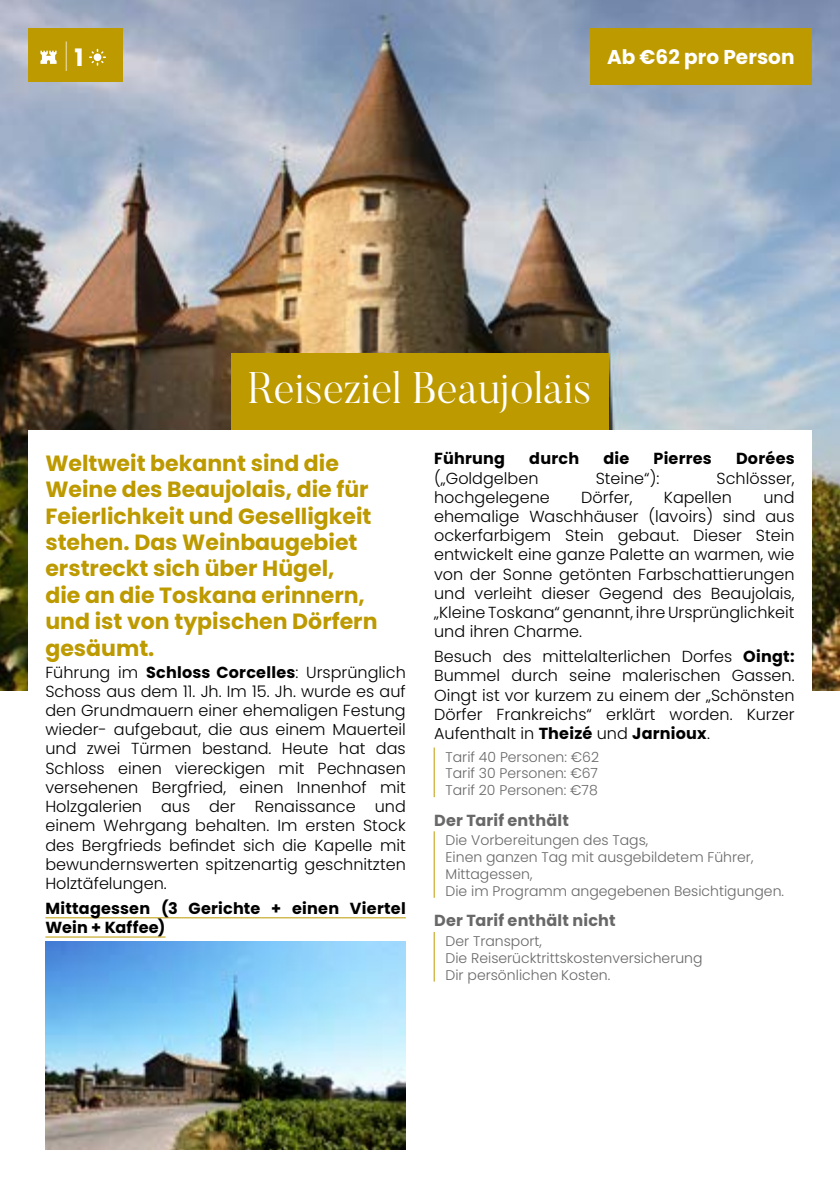
<style>
.page{position:relative;width:840px;height:1191px;background:#fff}
.page>*{position:absolute;margin:0;border:0;box-sizing:border-box;transform-origin:0 0}
.t1{font:300 44px "Butler";color:#fff}
.t2{font:100 34px "Poppins";color:#fff}
.t3{font:700 22px/26.4px "Poppins";color:#bd9a00}
.t4{font:700 20px "Poppins";color:#fff}
.t5{font:300 16px/19.2px "Poppins";color:#000;text-align:justify}
.t6{font:700 16px/19.2px "Poppins";letter-spacing:.015em;color:#000}
.t7{font:700 16px "Poppins";letter-spacing:.015em;color:#686868}
.t8{font:300 14px/16.8px "Poppins";color:#686868}
.s1{font-weight:700;font-size:24px}
.s2{font-weight:700}
</style>
<div class="page">
<img style="left:0;top:0;width:839px;height:690px">
<div style="left:231px;top:353px;width:377px;height:78px;background:#bd9a00"></div>
<div style="left:28px;top:430px;width:783px;height:732px;background:#fff"></div>
<hr style="left:45px;top:917px;width:360px;height:1px;background:#bd9a00">
<hr style="left:45px;top:936px;width:120px;height:1px;background:#bd9a00">
<img style="left:45px;top:942px;width:360px;height:207px">
<hr style="left:433px;top:747px;width:1px;height:50px;background:#bd9a00">
<hr style="left:433px;top:831px;width:1px;height:66px;background:#bd9a00">
<hr style="left:433px;top:932px;width:1px;height:49px;background:#bd9a00">
<div style="left:589px;top:28px;width:222px;height:57px;background:#bd9a00"></div>
<div style="left:28px;top:28px;width:95px;height:54px;background:#bd9a00"></div>
<svg style="left:40px;top:51px;width:17px;height:13px"></svg>
<svg style="left:89px;top:49px;width:17px;height:17px"></svg>
<h2 class="t2" style="left:63px;top:36px;width:22px">| <span class="s1">1</span></h2>
<p class="t4" style="left:606px;top:46px;width:189px">Ab €62 pro Person</p>
<h1 class="t1" style="left:248px;top:360px;width:345px">Reiseziel Beaujolais</h1>
<h3 class="t3" style="left:45px;top:450px;width:333px">Weltweit bekannt sind die<br>Weine des Beaujolais, die für<br>Feierlichkeit und Geselligkeit stehen. Das Weinbaugebiet erstreckt sich über Hügel,<br>die an die Toskana erinnern, und ist von typischen Dörfern gesäumt.</h3>
<p class="t5" style="left:45px;top:662px;width:362px">Führung im <span class="s2">Schloss Corcelles</span>: Ursprünglich Schoss aus dem 11. Jh. Im 15. Jh. wurde es auf den Grundmauern einer ehemaligen Festung wieder- aufgebaut, die aus einem Mauerteil und zwei Türmen bestand. Heute hat das Schloss einen viereckigen mit Pechnasen versehenen Bergfried, einen Innenhof mit Holzgalerien aus der Renaissance und einem Wehrgang behalten. Im ersten Stock des Bergfrieds befindet sich die Kapelle mit bewundernswerten spitzenartig geschnitzten Holztäfelungen.</p>
<p class="t6" style="left:45px;top:898px;width:361px">Mittagessen (3 Gerichte + einen Viertel<br>Wein + Kaffee)</p>
<p class="t6" style="left:434px;top:449px;width:72px">Führung</p>
<p class="t6" style="left:529px;top:449px;width:51px">durch</p>
<p class="t6" style="left:603px;top:449px;width:27px">die</p>
<p class="t6" style="left:653px;top:449px;width:60px">Pierres</p>
<p class="t6" style="left:735px;top:449px;width:60px">Dorées</p>
<p class="t5" style="left:434px;top:468px;width:106px">(„Goldgelben</p>
<p class="t5" style="left:595px;top:468px;width:65px">Steine“):</p>
<p class="t5" style="left:716px;top:468px;width:79px">Schlösser,</p>
<p class="t5" style="left:434px;top:488px;width:117px">hochgelegene</p>
<p class="t5" style="left:581px;top:488px;width:53px">Dörfer,</p>
<p class="t5" style="left:663px;top:488px;width:70px">Kapellen</p>
<p class="t5" style="left:434px;top:488px;width:362px;text-indent:329px">und ehemalige Waschhäuser (lavoirs) sind aus ockerfarbigem Stein gebaut. Dieser Stein entwickelt eine ganze Palette an warmen, wie von der Sonne getönten Farbschattierungen und verleiht dieser Gegend des Beaujolais, „Kleine Toskana“ genannt, ihre Ursprünglichkeit und ihren Charme.</p>
<p class="t5" style="left:434px;top:647px;width:362px">Besuch des mittelalterlichen Dorfes <span class="s2">Oingt:<br></span>Bummel durch seine malerischen Gassen.<br>Oingt ist vor kurzem zu einem der „Schönsten Dörfer Frankreichs“ erklärt worden. Kurzer Aufenthalt in <span class="s2">Theizé</span> und <span class="s2">Jarnioux</span>.</p>
<p class="t8" style="left:445px;top:748px;width:155px;text-align:justify">Tarif 40 Personen: €62<br>Tarif 30 Personen: €67<br>Tarif 20 Personen: €78</p>
<p class="t7" style="left:434px;top:810px;width:136px">Der Tarif enthält</p>
<p class="t8" style="left:445px;top:832px;width:340px">Die Vorbereitungen des Tags,<br>Einen ganzen Tag mit ausgebildetem Führer, Mittagessen,<br>Die im Programm angegebenen Besichtigungen.</p>
<p class="t7" style="left:434px;top:911px;width:183px">Der Tarif enthält nicht</p>
<p class="t8" style="left:445px;top:932px;width:258px">Der Transport,<br>Die Reiserücktrittskostenversicherung<br>Dir persönlichen Kosten.</p>
</div>
